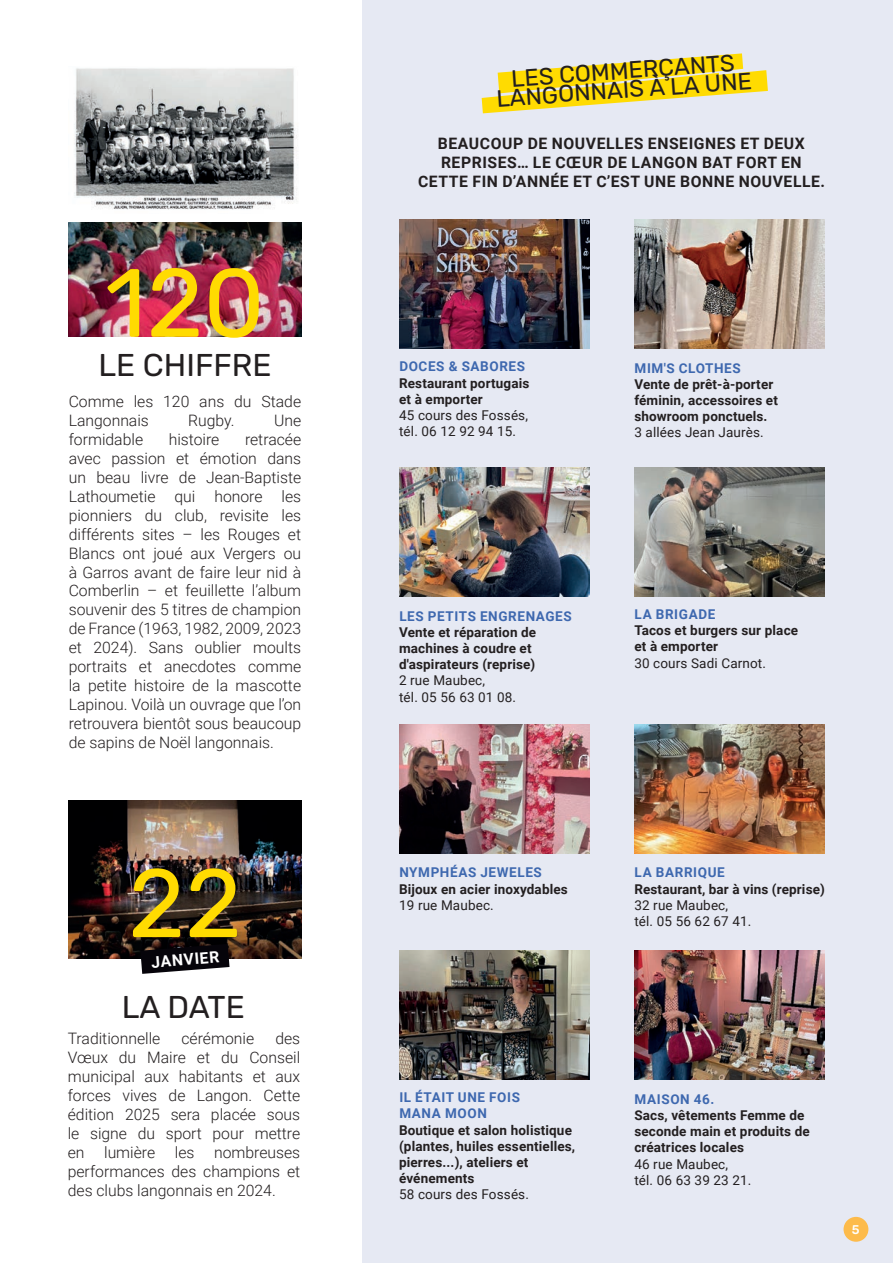
<style>
.page{position:relative;width:893px;height:1263px;background:#fff}
.page>*{position:absolute;margin:0;border:0;box-sizing:border-box;transform-origin:0 0}
.t1{font:96.75px "Rubik";color:#ffdb01}
.t2{font:31.5px "Rubik";color:#231f20}
.t3{font:23.7px/19px "Rubik";color:#231f20;text-align:center}
.t4{font:300 15.75px/18.9px "Roboto";color:#231f20;text-align:justify}
.t5{font:700 15.75px/18.9px "Roboto";letter-spacing:.035em;color:#231f20;text-align:center}
.t6{font:700 15.75px "Roboto";color:#fff}
.t7{font:700 13.5px/16.2px "Roboto";letter-spacing:.01em;color:#231f20}
.t8{font:13.5px/16.2px "Roboto";letter-spacing:.01em;color:#231f20}
.t9{font:700 13.5px/16.2px "Roboto";letter-spacing:.045em;color:#3e68af}
.t10{font:500 12.6px "Rubik";color:#fff}
</style>
<div class="page">
<div style="left:363px;top:0;width:530px;height:1263px;background:#e6e9f3"></div>
<svg style="left:482px;top:53px;width:286px;height:60px"></svg>
<img style="left:399px;top:724px;width:191px;height:129px">
<img style="left:399px;top:219px;width:191px;height:129px">
<img style="left:634px;top:467px;width:191px;height:129px">
<img style="left:399px;top:950px;width:191px;height:129px">
<img style="left:634px;top:950px;width:191px;height:129px">
<img style="left:634px;top:219px;width:191px;height:129px">
<img style="left:634px;top:724px;width:191px;height:129px">
<img style="left:399px;top:467px;width:191px;height:129px">
<img style="left:68px;top:800px;width:234px;height:158px">
<img style="left:74px;top:68px;width:224px;height:142px">
<img style="left:68px;top:223px;width:234px;height:113px">
<svg style="left:140px;top:944px;width:90px;height:30px;background:#282529"></svg>
<div style="left:843px;top:1217px;width:25px;height:25px;background:#fdbb4b;border-radius:50%"></div>
<h1 class="t1" style="left:105px;top:233px;width:161px">120</h1>
<h2 class="t2" style="left:98px;top:342px;width:175px">LE CHIFFRE</h2>
<p class="t4" style="left:69px;top:392px;width:234px">Comme les 120 ans du Stade<br>Langonnais</p>
<p class="t4" style="left:188px;top:411px;width:48px">Rugby.</p>
<p class="t4" style="left:274px;top:411px;width:29px">Une</p>
<p class="t4" style="left:69px;top:430px;width:76px">formidable</p>
<p class="t4" style="left:169px;top:430px;width:52px">histoire</p>
<p class="t4" style="left:69px;top:430px;width:234px;text-indent:176px">retracée avec passion et émotion dans un beau livre de Jean-Baptiste Lathoumetie qui honore les pionniers du club, revisite les différents sites – les Rouges et Blancs ont joué aux Vergers ou à Garros avant de faire leur nid à Comberlin – et feuillette l’album souvenir des 5 titres de champion de France (1963, 1982, 2009, 2023 et 2024). Sans oublier moults portraits et anecdotes comme la petite histoire de la mascotte Lapinou. Voilà un ouvrage que l’on retrouvera bientôt sous beaucoup de sapins de Noël langonnais.</p>
<h1 class="t1" style="left:128px;top:833px;width:115px">22</h1>
<p class="t6" style="left:150px;top:951px;width:70px;rotate:-5deg">JANVIER</p>
<h2 class="t2" style="left:122px;top:984px;width:125px">LA DATE</h2>
<p class="t4" style="left:68px;top:1029px;width:234px;text-indent:208px">des Vœux du Maire et du Conseil municipal aux habitants et aux forces vives de Langon. Cette édition 2025 sera placée sous le signe du sport pour mettre en lumière les nombreuses performances des champions et des clubs langonnais en 2024.</p>
<p class="t4" style="left:68px;top:1029px;width:94px">Traditionnelle</p>
<p class="t4" style="left:182px;top:1029px;width:74px">cérémonie</p>
<h3 class="t3" style="left:494px;top:71px;width:258px;rotate:-4deg">LES COMMERÇANTS<br>LANGONNAIS À LA UNE</h3>
<p class="t5" style="left:418px;top:134px;width:408px">BEAUCOUP DE NOUVELLES ENSEIGNES ET DEUX<br>REPRISES… LE CŒUR DE LANGON BAT FORT EN<br>CETTE FIN D’ANNÉE ET C’EST UNE BONNE NOUVELLE.</p>
<p class="t9" style="left:399px;top:358px;width:127px">DOCES &amp; SABORES</p>
<p class="t7" style="left:399px;top:374px;width:132px">Restaurant portugais et à emporter</p>
<p class="t8" style="left:399px;top:407px;width:130px">45 cours des Fossés, tél. 06 12 92 94 15.</p>
<p class="t9" style="left:635px;top:359px;width:108px">MIM'S CLOTHES</p>
<p class="t7" style="left:634px;top:375px;width:145px">Vente de prêt-à-porter féminin, accessoires et showroom ponctuels.</p>
<p class="t8" style="left:634px;top:424px;width:131px">3 allées Jean Jaurès.</p>
<p class="t9" style="left:399px;top:607px;width:174px">LES PETITS ENGRENAGES</p>
<p class="t7" style="left:399px;top:623px;width:139px">Vente et réparation de machines à coudre et d'aspirateurs (reprise)</p>
<p class="t8" style="left:399px;top:672px;width:119px">2 rue Maubec,<br>tél. 05 56 63 01 08.</p>
<p class="t9" style="left:635px;top:606px;width:82px">LA BRIGADE</p>
<p class="t7" style="left:634px;top:622px;width:165px">Tacos et burgers sur place et à emporter</p>
<p class="t8" style="left:634px;top:654px;width:133px">30 cours Sadi Carnot.</p>
<p class="t9" style="left:399px;top:864px;width:144px">NYMPHÉAS JEWELES</p>
<p class="t7" style="left:399px;top:880px;width:170px">Bijoux en acier inoxydables</p>
<p class="t8" style="left:399px;top:896px;width:96px">19 rue Maubec.</p>
<p class="t9" style="left:635px;top:864px;width:92px">LA BARRIQUE</p>
<p class="t7" style="left:634px;top:880px;width:192px">Restaurant, bar à vins (reprise)</p>
<p class="t8" style="left:634px;top:896px;width:119px">32 rue Maubec,<br>tél. 05 56 62 67 41.</p>
<p class="t9" style="left:399px;top:1089px;width:122px">IL ÉTAIT UNE FOIS<br>MANA MOON</p>
<p class="t7" style="left:399px;top:1121px;width:178px">Boutique et salon holistique (plantes, huiles essentielles, pierres...), ateliers et événements</p>
<p class="t8" style="left:399px;top:1186px;width:131px">58 cours des Fossés.</p>
<p class="t9" style="left:635px;top:1090px;width:81px">MAISON 46.</p>
<p class="t7" style="left:634px;top:1106px;width:177px">Sacs, vêtements Femme de seconde main et produits de créatrices locales</p>
<p class="t8" style="left:634px;top:1155px;width:119px">46 rue Maubec,<br>tél. 06 63 39 23 21.</p>
<p class="t10" style="left:852px;top:1220px;width:9px">5</p>
</div>
